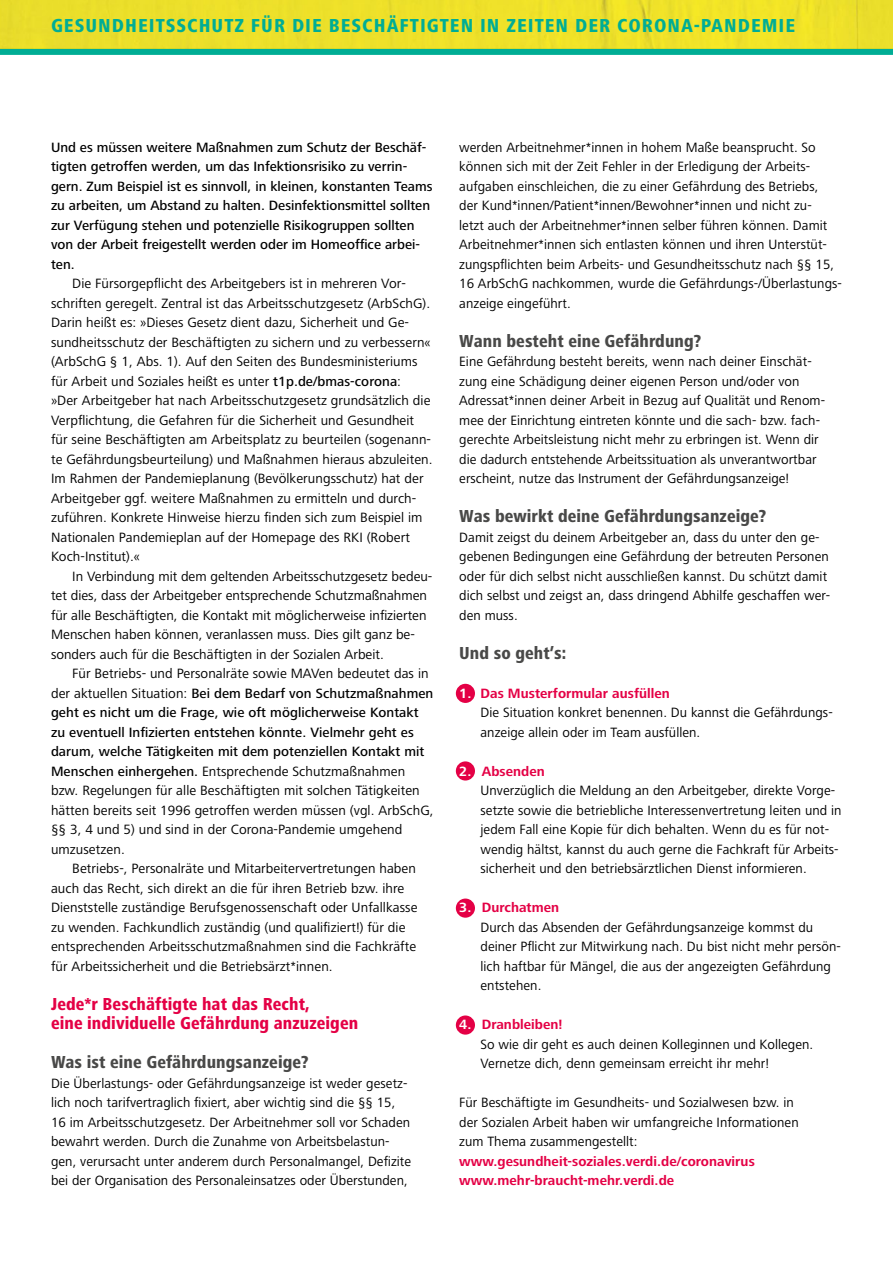
<style>
.page{position:relative;width:893px;height:1263px;background:#fff}
.page>*{position:absolute;margin:0;border:0;box-sizing:border-box;transform-origin:0 0}
.t1{font:800 condensed 19.5px "Frutiger Next LT";letter-spacing:.05em;color:#00ad95}
.t2{font:800 condensed 18px "Frutiger Next LT";letter-spacing:.005em;color:#494948}
.t3{font:800 condensed 18px/19.5px "Frutiger Next LT";letter-spacing:.005em;color:#e40045}
.t4{font:13.95px/19.5px "Frutiger Next LT";letter-spacing:.005em;color:#000}
.t5{font:500 13.95px/19.5px "Frutiger Next LT";color:#000}
.t6{font:700 13.95px/19.5px "Frutiger Next LT";letter-spacing:.005em;color:#e40045}
.s1{font-weight:500}
.s2{font-weight:700;color:#fff}
.s3{font-weight:700;color:#e40045}
</style>
<div class="page">
<div style="left:0;top:0;width:893px;height:49px;background:#ede02a"></div>
<div style="left:456px;top:684px;width:19px;height:19px;background:#e40045;border-radius:50%"></div>
<div style="left:456px;top:761px;width:19px;height:19px;background:#e40045;border-radius:50%"></div>
<div style="left:456px;top:898px;width:19px;height:20px;background:#e40045;border-radius:50%"></div>
<div style="left:456px;top:1015px;width:19px;height:20px;background:#e40045;border-radius:50%"></div>
<div style="left:0;top:49px;width:893px;height:6px;background:#00ad95"></div>
<h1 class="t1" style="left:51px;top:14px;width:746px">GESUNDHEITSSCHUTZ FÜR DIE BESCHÄFTIGTEN IN ZEITEN DER CORONA-PANDEMIE</h1>
<p class="t5" style="left:51px;top:137px;width:383px">Und es müssen weitere Maßnahmen zum Schutz der Beschäf&shy;tigten getroffen werden, um das Infektionsrisiko zu verrin&shy;gern. Zum Beispiel ist es sinnvoll, in kleinen, konstanten Teams zu arbeiten, um Abstand zu halten. Desinfektionsmittel sollten zur Verfügung stehen und potenzielle Risikogruppen sollten von der Arbeit freigestellt werden oder im Homeoffice arbei&shy;ten.</p>
<p class="t4" style="left:51px;top:274px;width:383px;text-indent:21px">Die Fürsorgepflicht des Arbeitgebers ist in mehreren Vor&shy;schriften geregelt. Zentral ist das Arbeitsschutzgesetz (ArbSchG).<br>Darin heißt es: »Dieses Gesetz dient dazu, Sicherheit und Ge&shy;sundheitsschutz der Beschäftigten zu sichern und zu verbessern« (ArbSchG § 1, Abs. 1). Auf den Seiten des Bundesministeriums für Arbeit und Soziales heißt es unter <span class="s1">t1p.de/bmas-corona</span>:<br>»Der Arbeitgeber hat nach Arbeitsschutzgesetz grundsätzlich die Verpflichtung, die Gefahren für die Sicherheit und Gesundheit für seine Beschäftigten am Arbeitsplatz zu beurteilen (sogenann&shy;te Gefährdungsbeurteilung) und Maßnahmen hieraus abzuleiten.<br>Im Rahmen der Pandemieplanung (Bevölkerungsschutz) hat der Arbeitgeber ggf. weitere Maßnahmen zu ermitteln und durch&shy;zuführen. Konkrete Hinweise hierzu finden sich zum Beispiel im Nationalen Pandemieplan auf der Homepage des RKI (Robert Koch-Institut).«</p>
<p class="t4" style="left:51px;top:566px;width:383px;text-indent:21px">In Verbindung mit dem geltenden Arbeitsschutzgesetz bedeu&shy;tet dies, dass der Arbeitgeber entsprechende Schutzmaßnahmen für alle Beschäftigten, die Kontakt mit möglicherweise infizierten Menschen haben können, veranlassen muss. Dies gilt ganz be&shy;sonders auch für die Beschäftigten in der Sozialen Arbeit.</p>
<p class="t4" style="left:51px;top:664px;width:384px;text-indent:21px">Für Betriebs- und Personalräte sowie MAVen bedeutet das in der aktuellen Situation: <span class="s1">Bei dem Bedarf von Schutzmaßnahmen geht es nicht um die Frage, wie oft möglicherweise Kontakt zu eventuell Infizierten entstehen könnte. Vielmehr geht es darum, welche Tätigkeiten mit dem potenziellen Kontakt mit Menschen einhergehen.</span> Entsprechende Schutzmaßnahmen bzw. Regelungen für alle Beschäftigten mit solchen Tätigkeiten hätten bereits seit 1996 getroffen werden müssen (vgl. ArbSchG, §§ 3, 4 und 5) und sind in der Corona-Pandemie umgehend umzusetzen.</p>
<p class="t4" style="left:51px;top:859px;width:368px;text-indent:21px">Betriebs-, Personalräte und Mitarbeitervertretungen haben auch das Recht, sich direkt an die für ihren Betrieb bzw. ihre Dienststelle zuständige Berufsgenossenschaft oder Unfallkasse zu wenden. Fachkundlich zuständig (und qualifiziert!) für die entsprechenden Arbeitsschutzmaßnahmen sind die Fachkräfte für Arbeitssicherheit und die Betriebsärzt*innen.</p>
<p class="t3" style="left:51px;top:994px;width:309px">Jede*r Beschäftigte hat das Recht,<br>eine individuelle Gefährdung anzuzeigen</p>
<p class="t2" style="left:51px;top:1052px;width:259px">Was ist eine Gefährdungsanzeige?</p>
<p class="t4" style="left:51px;top:1073px;width:362px">Die Überlastungs- oder Gefährdungsanzeige ist weder gesetz&shy;lich noch tarifvertraglich fixiert, aber wichtig sind die §§ 15, 16 im Arbeitsschutzgesetz. Der Arbeitnehmer soll vor Schaden bewahrt werden. Durch die Zunahme von Arbeitsbelastun&shy;gen, verursacht unter anderem durch Personalmangel, Defizite bei der Organisation des Personaleinsatzes oder Überstunden,</p>
<p class="t4" style="left:459px;top:137px;width:384px">werden Arbeitnehmer*innen in hohem Maße beansprucht. So können sich mit der Zeit Fehler in der Erledigung der Arbeits&shy;aufgaben einschleichen, die zu einer Gefährdung des Betriebs,<br>der Kund*innen/Patient*innen/Bewohner*innen und nicht zu-<br>letzt auch der Arbeitnehmer*innen selber führen können. Damit Arbeitnehmer*innen sich entlasten können und ihren Unterstüt&shy;zungspflichten beim Arbeits- und Gesundheitsschutz nach §§ 15, 16 ArbSchG nachkommen, wurde die Gefährdungs-/Überlastungs&shy;anzeige eingeführt.</p>
<p class="t2" style="left:459px;top:330px;width:243px">Wann besteht eine Gefährdung?</p>
<p class="t4" style="left:459px;top:352px;width:367px">Eine Gefährdung besteht bereits, wenn nach deiner Einschät&shy;zung eine Schädigung deiner eigenen Person und/oder von Adressat*innen deiner Arbeit in Bezug auf Qualität und Renom&shy;mee der Einrichtung eintreten könnte und die sach- bzw. fach&shy;gerechte Arbeitsleistung nicht mehr zu erbringen ist. Wenn dir die dadurch entstehende Arbeitssituation als unverantwortbar erscheint, nutze das Instrument der Gefährdungsanzeige!</p>
<p class="t2" style="left:459px;top:506px;width:308px">Was bewirkt deine Gefährdungsanzeige?</p>
<p class="t4" style="left:459px;top:527px;width:373px">Damit zeigst du deinem Arbeitgeber an, dass du unter den ge&shy;gebenen Bedingungen eine Gefährdung der betreuten Personen oder für dich selbst nicht ausschließen kannst. Du schützt damit dich selbst und zeigst an, dass dringend Abhilfe geschaffen wer&shy;den muss.</p>
<p class="t2" style="left:459px;top:642px;width:109px">Und so geht’s:</p>
<p class="t4" style="left:480px;top:683px;width:354px;text-indent:-21px"><span class="s2">1.</span> <span class="s3">Das Musterformular ausfüllen<br></span>Die Situation konkret benennen. Du kannst die Gefährdungs&shy;anzeige allein oder im Team ausfüllen.</p>
<p class="t4" style="left:480px;top:761px;width:363px;text-indent:-21px"><span class="s2">2.</span> <span class="s3">Absenden<br></span>Unverzüglich die Meldung an den Arbeitgeber, direkte Vorge&shy;setzte sowie die betriebliche Interessenvertretung leiten und in jedem Fall eine Kopie für dich behalten. Wenn du es für not&shy;wendig hältst, kannst du auch gerne die Fachkraft für Arbeits&shy;sicherheit und den betriebsärztlichen Dienst informieren.</p>
<p class="t4" style="left:480px;top:898px;width:362px;text-indent:-21px"><span class="s2">3.</span> <span class="s3">Durchatmen<br></span>Durch das Absenden der Gefährdungsanzeige kommst du deiner Pflicht zur Mitwirkung nach. Du bist nicht mehr persön&shy;lich haftbar für Mängel, die aus der angezeigten Gefährdung entstehen.</p>
<p class="t4" style="left:480px;top:1015px;width:334px;text-indent:-21px"><span class="s2">4.</span> <span class="s3">Dranbleiben!<br></span>So wie dir geht es auch deinen Kolleginnen und Kollegen.<br>Vernetze dich, denn gemeinsam erreicht ihr mehr!</p>
<p class="t4" style="left:459px;top:1093px;width:341px">Für Beschäftigte im Gesundheits- und Sozialwesen bzw. in der Sozialen Arbeit haben wir umfangreiche Informationen zum Thema zusammengestellt:</p>
<p class="t6" style="left:459px;top:1151px;width:297px">www.gesundheit-soziales.verdi.de/coronavirus www.mehr-braucht-mehr.verdi.de</p>
</div>
